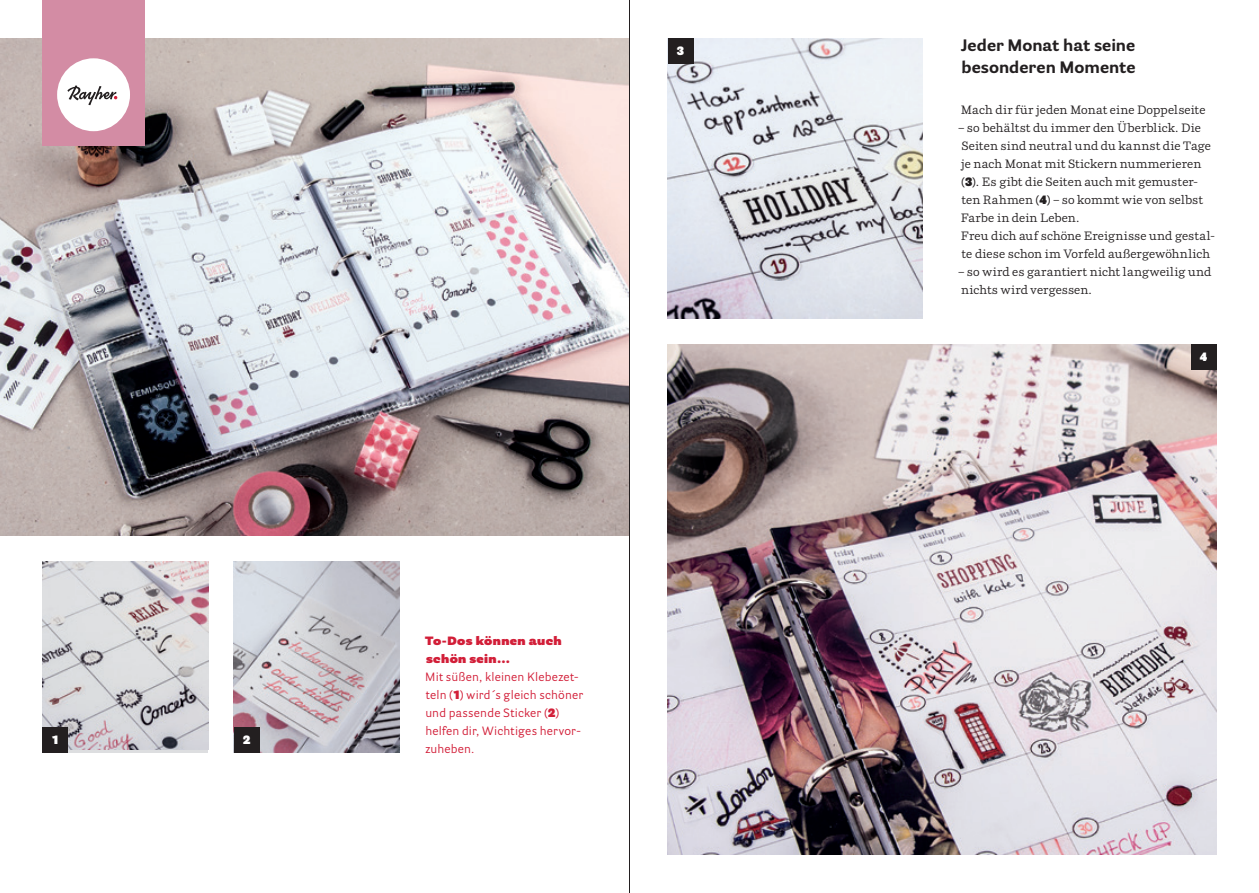
<style>
.page{position:relative;width:1259px;height:893px;background:#fff}
.page>*{position:absolute;margin:0;border:0;box-sizing:border-box;transform-origin:0 0}
.t1{font:700 16.5px/22.5px "Parry Grotesque Pro";color:#231f20}
.t2{font:12px/18px "Parry Pro";letter-spacing:.01em;color:#231f20}
.t3{font:12px/18px "Parry Grotesque Pro";letter-spacing:.015em;color:#d21e38}
.t4{font:900 12px/18px "Parry Grotesque Pro";letter-spacing:.03em;color:#d21e38}
.t5{font:900 12px "Parry Grotesque Pro";color:#fff}
.s1{font-weight:900}
.s2{font-family:"Parry Grotesque Pro"}
.s3{font-family:"Parry Grotesque Pro";font-weight:900}
</style>
<div class="page">
<img style="left:0;top:38px;width:629px;height:498px">
<img style="left:668px;top:344px;width:548px;height:511px">
<img style="left:43px;top:561px;width:165px;height:188px">
<img style="left:234px;top:561px;width:166px;height:192px">
<img style="left:668px;top:38px;width:255px;height:281px">
<div style="left:668px;top:38px;width:25px;height:26px;background:#231f20"></div>
<div style="left:1191px;top:344px;width:25px;height:26px;background:#231f20"></div>
<div style="left:234px;top:727px;width:25px;height:26px;background:#231f20"></div>
<div style="left:43px;top:727px;width:25px;height:26px;background:#231f20"></div>
<div style="left:43px;top:0;width:102px;height:146px;background:#d38ca4"></div>
<div style="left:57px;top:58px;width:73px;height:73px;background:#fff;border-radius:50%"></div>
<svg style="left:67px;top:85px;width:50px;height:20px"></svg>
<hr style="left:629px;top:0;width:1px;height:893px;background:#231f20">
<p class="t5" style="left:677px;top:42px;width:9px">3</p>
<p class="t5" style="left:52px;top:731px;width:8px">1</p>
<p class="t5" style="left:243px;top:731px;width:9px">2</p>
<p class="t4" style="left:425px;top:631px;width:138px">To-Dos können auch schön sein...</p>
<p class="t3" style="left:425px;top:667px;width:159px">Mit süßen, kleinen Klebezet&shy;teln (<span class="s1">1</span>) wird´s gleich schöner und passende Sticker (<span class="s1">2</span>) helfen dir, Wichtiges hervor&shy;zuheben.</p>
<h1 class="t1" style="left:961px;top:34px;width:176px">Jeder Monat hat seine besonderen Momente</h1>
<p class="t2" style="left:960px;top:101px;width:246px">Mach dir für jeden Monat eine Doppelseite</p>
<p class="t2" style="left:958px;top:119px;width:258px">– so behältst du immer den Überblick. Die Seiten sind neutral und du kannst die Tage je nach Monat mit Stickern nummerieren <span class="s2">(</span><span class="s3">3</span><span class="s2">)</span>. Es gibt die Seiten auch mit gemuster&shy;ten Rahmen <span class="s2">(</span><span class="s3">4</span><span class="s2">)</span> – so kommt wie von selbst Farbe in dein Leben.<br>Freu dich auf schöne Ereignisse und gestal&shy;te diese schon im Vorfeld außergewöhnlich</p>
<p class="t2" style="left:958px;top:263px;width:254px">– so wird es garantiert nicht langweilig und nichts wird vergessen.</p>
<p class="t5" style="left:1200px;top:348px;width:9px">4</p>
</div>
